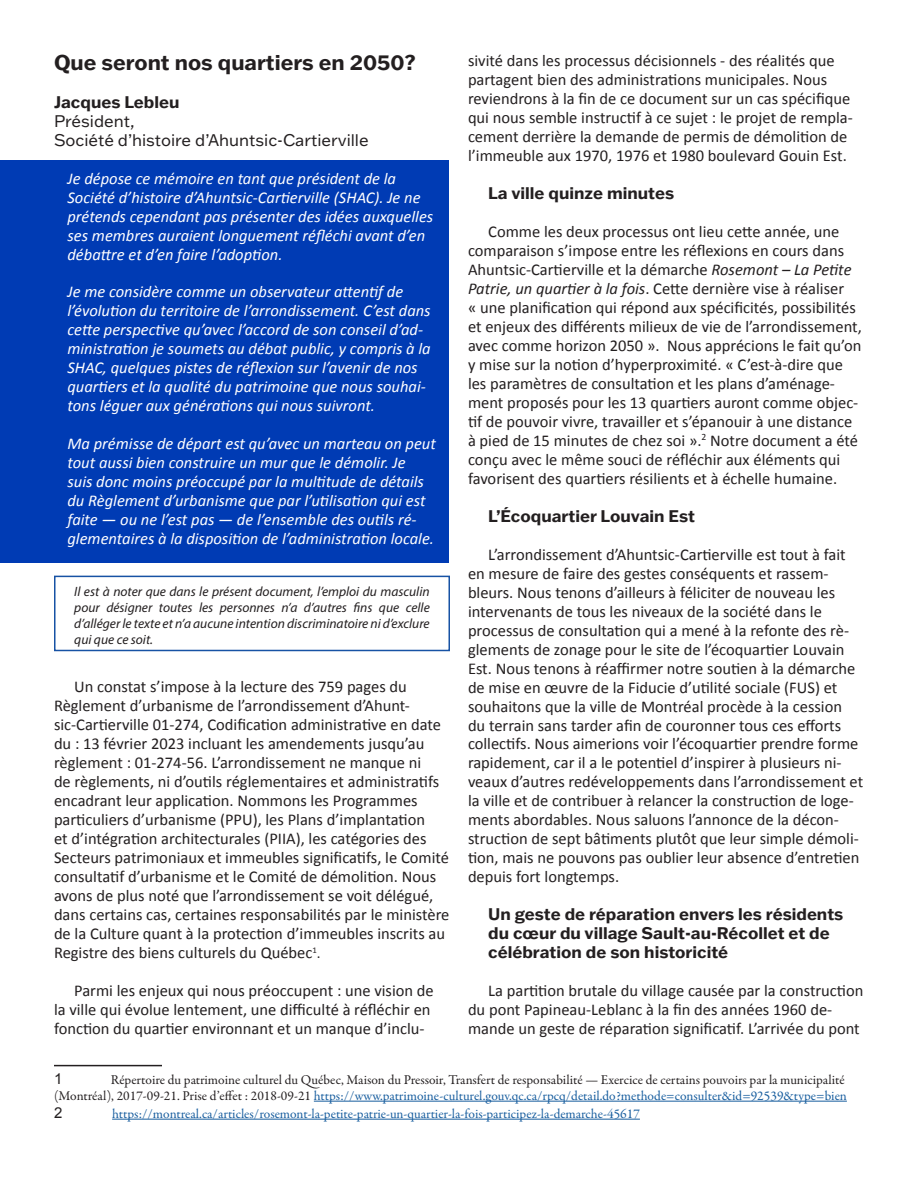
<style>
.page{position:relative;width:918px;height:1188px;background:#fff}
.page>*{position:absolute;margin:0;border:0;box-sizing:border-box;transform-origin:0 0}
.Normal1{font:700 21px "Franklin Gothic ATF";color:#231f20}
.Normal1-2{font:16.5px/18.9px "Calibri";color:#231f20}
.Normal1-3{font:italic 16.5px/18.9px "Calibri";color:#fff}
.Normal1-4{font:700 16.5px/19px "Franklin Gothic ATF";color:#231f20}
.Normal1-5{font:16.5px "Franklin Gothic ATF";color:#231f20}
.Footnote_text{font:15px "Arial";color:#231f20}
.Footnote_text-2{font:13.5px/16.2px "Garamond Premr Pro";color:#231f20;text-align:right}
.t1{font:italic 13.5px/16.2px "Myriad Pro";color:#231f20;text-align:justify}
.Footnote_text-3{font:13.5px "Garamond Premr Pro";color:#175d9e}
.s1{font-size:15px}
.s2{font-style:italic}
.s3{color:#175d9e}
</style>
<div class="page">
<div style="left:1px;top:161px;width:448px;height:402px;background:#003bb4"></div>
<hr style="left:54px;top:1065px;width:108px;height:1px;background:#231f20">
<hr style="left:314px;top:1101px;width:533px;height:1px;background:#175d9e">
<hr style="left:112px;top:1119px;width:528px;height:1px;background:#175d9e">
<div style="left:54px;top:576px;width:396px;height:75px;border:2px solid #1752a4"></div>
<p class="Normal1" style="left:54px;top:48px;width:363px">Que seront nos quartiers en 2050?</p>
<p class="Normal1-4" style="left:54px;top:92px;width:127px">Jacques Lebleu</p>
<p class="Normal1-5" style="left:54px;top:110px;width:82px">Président,</p>
<p class="Normal1-5" style="left:54px;top:129px;width:316px">Société d’histoire d’Ahuntsic-Cartierville</p>
<p class="Normal1-3" style="left:68px;top:168px;width:367px">Je dépose ce mémoire en tant que président de la Société d’histoire d’Ahuntsic-Cartierville (SHAC). Je ne prétends cependant pas présenter des idées auxquelles ses membres auraient longuement réfléchi avant d’en débattre et d’en faire l’adoption.</p>
<p class="Normal1-3" style="left:68px;top:282px;width:365px">Je me considère comme un observateur attentif de l’évolution du territoire de l’arrondissement. C’est dans cette perspective qu’avec l’accord de son conseil d’ad&shy;ministration je soumets au débat public, y compris à la SHAC, quelques pistes de réflexion sur l’avenir de nos quartiers et la qualité du patrimoine que nous souhai&shy;tons léguer aux générations qui nous suivront.</p>
<p class="Normal1-3" style="left:68px;top:434px;width:370px">Ma prémisse de départ est qu’avec un marteau on peut tout aussi bien construire un mur que le démolir. Je<br>suis donc moins préoccupé par la multitude de détails du Règlement d’urbanisme que par l’utilisation qui est faite — ou ne l’est pas — de l’ensemble des outils ré&shy;glementaires à la disposition de l’administration locale.</p>
<p class="t1" style="left:74px;top:583px;width:357px">Il est à noter que dans le présent document, l’emploi du masculin pour désigner toutes les personnes n’a d’autres fins que celle d’alléger le texte et n’a aucune intention discriminatoire ni d’exclure qui que ce soit.</p>
<p class="Normal1-2" style="left:54px;top:677px;width:397px;text-indent:20px">Un constat s’impose à la lecture des 759 pages du Règlement d’urbanisme de l’arrondissement d’Ahunt&shy;sic-Cartierville 01-274, Codification administrative en date du : 13 février 2023 incluant les amendements jusqu’au règlement : 01-274-56. L’arrondissement ne manque ni<br>de règlements, ni d’outils réglementaires et administratifs encadrant leur application. Nommons les Programmes particuliers d’urbanisme (PPU), les Plans d’implantation<br>et d’intégration architecturales (PIIA), les catégories des Secteurs patrimoniaux et immeubles significatifs, le Comité consultatif d’urbanisme et le Comité de démolition. Nous avons de plus noté que l’arrondissement se voit délégué, dans certains cas, certaines responsabilités par le ministère de la Culture quant à la protection d’immeubles inscrits au Registre des biens culturels du Québec<sup>1</sup><span class="s1">.</span></p>
<p class="Normal1-2" style="left:54px;top:981px;width:381px;text-indent:20px">Parmi les enjeux qui nous préoccupent : une vision de la ville qui évolue lentement, une difficulté à réfléchir en fonction du quartier environnant et un manque d’inclu-</p>
<p class="Footnote_text" style="left:54px;top:1069px;width:10px">1</p>
<p class="Normal1-2" style="left:468px;top:51px;width:386px">sivité dans les processus décisionnels - des réalités que partagent bien des administrations municipales. Nous reviendrons à la fin de ce document sur un cas spécifique qui nous semble instructif à ce sujet : le projet de rempla&shy;cement derrière la demande de permis de démolition de l’immeuble aux 1970, 1976 et 1980 boulevard Gouin Est.</p>
<p class="Normal1-4" style="left:488px;top:183px;width:187px">La ville quinze minutes</p>
<p class="Normal1-2" style="left:468px;top:222px;width:385px;text-align:center">Comme les deux processus ont lieu cette année, une comparaison s’impose entre les réflexions en cours dans Ahuntsic-Cartierville et la démarche <span class="s2">Rosemont – La Petite Patrie, un quartier à la fois</span>. Cette dernière vise à réaliser</p>
<p class="Normal1-2" style="left:468px;top:298px;width:395px">« une planification qui répond aux spécificités, possibilités et enjeux des différents milieux de vie de l’arrondissement, avec comme horizon 2050 ». Nous apprécions le fait qu’on y mise sur la notion d’hyperproximité. « C’est-à-dire que les paramètres de consultation et les plans d’aménage&shy;ment proposés pour les 13 quartiers auront comme objec&shy;tif de pouvoir vivre, travailler et s’épanouir à une distance à pied de 15 minutes de chez soi ».<sup>2</sup> Notre document a été conçu avec le même souci de réfléchir aux éléments qui favorisent des quartiers résilients et à échelle humaine.</p>
<p class="Normal1-4" style="left:488px;top:506px;width:208px">L’Écoquartier Louvain Est</p>
<p class="Normal1-2" style="left:468px;top:544px;width:397px;text-indent:20px">L’arrondissement d’Ahuntsic-Cartierville est tout à fait en mesure de faire des gestes conséquents et rassem&shy;bleurs. Nous tenons d’ailleurs à féliciter de nouveau les intervenants de tous les niveaux de la société dans le processus de consultation qui a mené à la refonte des rè&shy;glements de zonage pour le site de l’écoquartier Louvain Est. Nous tenons à réaffirmer notre soutien à la démarche de mise en œuvre de la Fiducie d’utilité sociale (FUS) et souhaitons que la ville de Montréal procède à la cession du terrain sans tarder afin de couronner tous ces efforts collectifs. Nous aimerions voir l’écoquartier prendre forme rapidement, car il a le potentiel d’inspirer à plusieurs ni&shy;veaux d’autres redéveloppements dans l’arrondissement et la ville et de contribuer à relancer la construction de loge&shy;ments abordables. Nous saluons l’annonce de la décon&shy;struction de sept bâtiments plutôt que leur simple démoli&shy;tion, mais ne pouvons pas oublier leur absence d’entretien depuis fort longtemps.</p>
<p class="Normal1-4" style="left:488px;top:904px;width:357px">Un geste de réparation envers les résidents du cœur du village Sault-au-Récollet et de célébration de son historicité</p>
<p class="Normal1-2" style="left:468px;top:981px;width:397px;text-indent:20px">La partition brutale du village causée par la construction du pont Papineau-Leblanc à la fin des années 1960 de&shy;mande un geste de réparation significatif. L’arrivée du pont</p>
<p class="Footnote_text-2" style="left:54px;top:1072px;width:794px">Répertoire du patrimoine culturel du Québec, Maison du Pressoir, Transfert de responsabilité — Exercice de certains pouvoirs par la municipalité (Montréal), 2017-09-21. Prise d’effet : 2018-09-21 <span class="s3">https://www.patrimoine-culturel.gouv.qc.ca/rpcq/detail.do?methode=consulter&amp;id=92539&amp;type=bien</span></p>
<p class="Footnote_text" style="left:54px;top:1103px;width:10px">2</p>
<p class="Footnote_text-3" style="left:112px;top:1105px;width:529px">https://montreal.ca/articles/rosemont-la-petite-patrie-un-quartier-la-fois-participez-la-demarche-45617</p>
</div>
